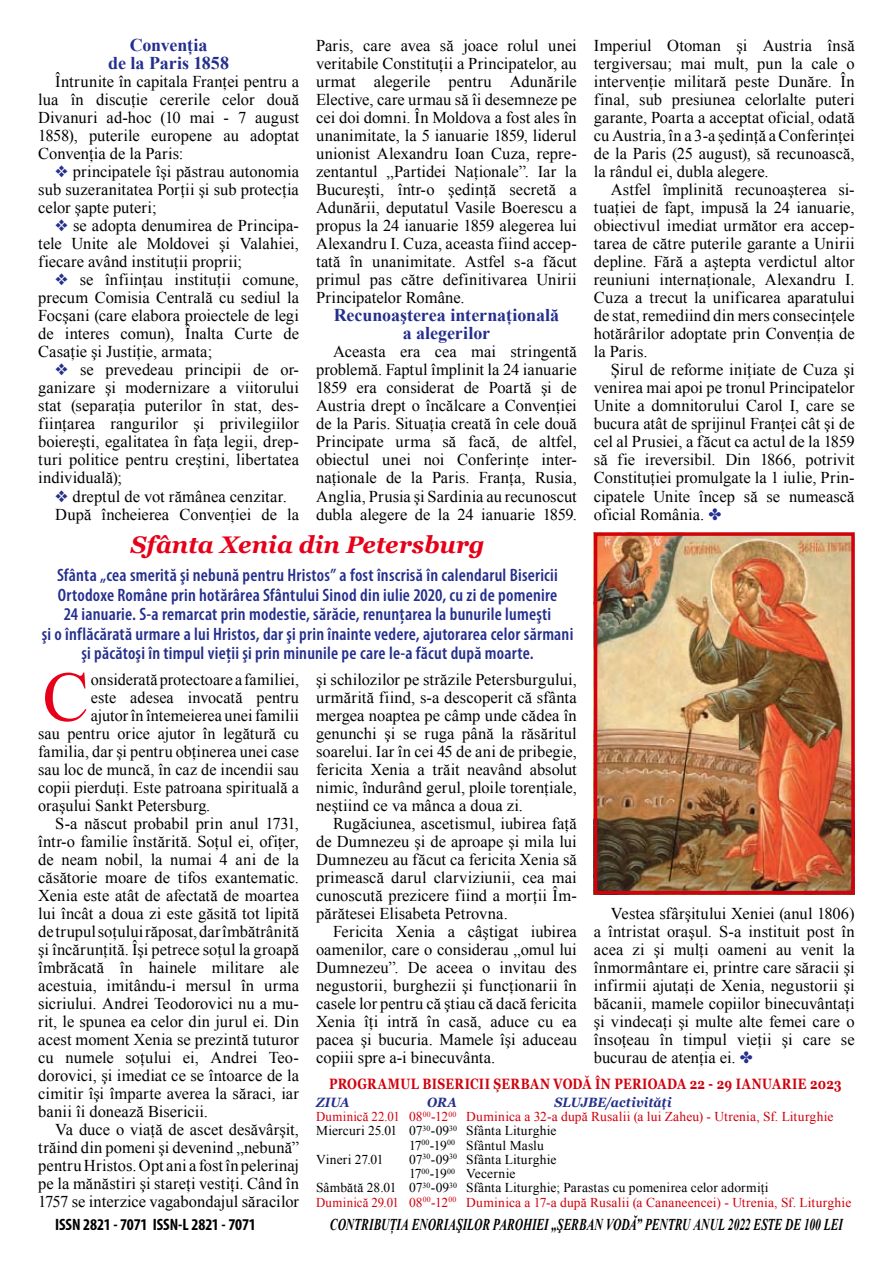
<style>
.page{position:relative;width:893px;height:1263px;background:#fff}
.page>*{position:absolute;margin:0;border:0;box-sizing:border-box;transform-origin:0 0}
.t1{font:70.8px "Times New Roman";color:#e60019}
.t2{font:italic 700 24px "Georgia";letter-spacing:-.005em;color:#e60019}
.t3{font:600 condensed 18px/19.5px "Myriad Pro";letter-spacing:.015em;color:#242f8d;text-align:center}
.t4{font:700 18px/18px "Times New Roman";letter-spacing:-.005em;color:#242f8d;text-align:center}
.t5{font:16.5px/18px "Times New Roman";letter-spacing:.005em;color:#000;text-align:justify}
.t6{font:italic 700 16.5px "Times New Roman";letter-spacing:-.005em;color:#000;scale:.7 1}
.t7{font:700 condensed 16.5px "Myriad Pro";letter-spacing:-.01em;color:#000}
.t8{font:700 15px "Georgia";letter-spacing:.025em;color:#d1010e;scale:.8 1}
.t9{font:13.5px "Times New Roman";letter-spacing:.01em;color:#000}
.t10{font:13.5px "Times New Roman";letter-spacing:.01em;color:#d1010e;scale:.95 1}
.t11{font:italic 700 13.5px "Georgia";color:#242f8d;scale:.91 1}
.s1{color:#242f8d}
</style>
<div class="page">
<img style="left:598px;top:536px;width:253px;height:354px">
<div style="left:594px;top:532px;width:261px;height:362px;border:3px solid #d1010e"></div>
<p class="t4" style="left:108px;top:36px;width:122px">Convenţia<br>de la Paris 1858</p>
<p class="t5" style="left:38px;top:73px;width:262px;text-indent:17px">Întrunite în capitala Franţei pentru a lua în discuţie cererile celor două Divanuri ad-hoc (10 mai - 7 august 1858), puterile europene au adoptat Convenţia de la Paris:</p>
<p class="t5" style="left:38px;top:163px;width:262px;text-indent:17px"><span class="s1">❖</span> principatele îşi păstrau autonomia sub suzeranitatea Porţii şi sub protecţia celor şapte puteri;</p>
<p class="t5" style="left:38px;top:217px;width:262px;text-indent:17px"><span class="s1">❖</span> se adopta denumirea de Principa&shy;tele Unite ale Moldovei şi Valahiei, fiecare având instituţii proprii;</p>
<p class="t5" style="left:38px;top:271px;width:262px;text-indent:17px"><span class="s1">❖</span> se înfiinţau instituţii comune, precum Comisia Centrală cu sediul la Focşani (care elabora proiectele de legi de interes comun), Înalta Curte de Casaţie şi Justiţie, armata;</p>
<p class="t5" style="left:38px;top:361px;width:262px;text-indent:17px"><span class="s1">❖</span> se prevedeau principii de or&shy;ganizare şi modernizare a viitorului stat (separaţia puterilor în stat, des&shy;fiinţarea rangurilor şi privilegiilor boiereşti, egalitatea în faţa legii, drep&shy;turi politice pentru creştini, libertatea individuală);</p>
<p class="t5" style="left:55px;top:487px;width:245px"><span class="s1">❖</span> dreptul de vot rămânea cenzitar.<br>După încheierea Convenţiei de la</p>
<p class="t5" style="left:316px;top:37px;width:262px">Paris, care avea să joace rolul unei veritabile Constituţii a Principatelor, au urmat alegerile pentru Adunările Elective, care urmau să îi desemneze pe cei doi domni. În Moldova a fost ales în unanimitate, la 5 ianuarie 1859, liderul unionist Alexandru Ioan Cuza, repre&shy;zentantul „Partidei Naţionale”. Iar la Bucureşti, într-o şedinţă secretă a Adunării, deputatul Vasile Boerescu a propus la 24 ianuarie 1859 alegerea lui Alexandru I. Cuza, aceasta fiind accep&shy;tată în unanimitate. Astfel s-a făcut primul pas către definitivarea Unirii Principatelor Române.</p>
<p class="t4" style="left:334px;top:306px;width:227px">Recunoaşterea internaţională a alegerilor</p>
<p class="t5" style="left:316px;top:343px;width:262px;text-indent:17px">Aceasta era cea mai stringentă problemă. Faptul împlinit la 24 ianuarie 1859 era considerat de Poartă şi de Austria drept o încălcare a Convenţiei de la Paris. Situaţia creată în cele două Principate urma să facă, de altfel, obiectul unei noi Conferinţe inter&shy;naţionale de la Paris. Franţa, Rusia, Anglia, Prusia şi Sardinia au recunoscut dubla alegere de la 24 ianuarie 1859.</p>
<h2 class="t2" style="left:131px;top:531px;width:355px">Sfânta Xenia din Petersburg</h2>
<p class="t3" style="left:42px;top:565px;width:533px">Sfânta „cea smerită şi nebună pentru Hristos” a fost înscrisă în calendarul Bisericii Ortodoxe Române prin hotărârea Sfântului Sinod din iulie 2020, cu zi de pomenire<br>24 ianuarie. S-a remarcat prin modestie, sărăcie, renunţarea la bunurile lumeşti<br>şi o înflăcărată urmare a lui Hristos, dar şi prin înainte vedere, ajutorarea celor sărmani şi păcătoşi în timpul vieţii şi prin minunile pe care le-a făcut după moarte.</p>
<p class="t5" style="left:594px;top:37px;width:262px">Imperiul Otoman şi Austria însă tergiversau; mai mult, pun la cale o intervenţie militară peste Dunăre. În final, sub presiunea celorlalte puteri garante, Poarta a acceptat oficial, odată cu Austria, în a 3-a şedinţă a Conferinţei de la Paris (25 august), să recunoască, la rândul ei, dubla alegere.</p>
<p class="t5" style="left:594px;top:181px;width:262px;text-indent:17px">Astfel împlinită recunoaşterea si&shy;tuaţiei de fapt, impusă la 24 ianuarie, obiectivul imediat următor era accep&shy;tarea de către puterile garante a Unirii depline. Fără a aştepta verdictul altor reuniuni internaţionale, Alexandru I.<br>Cuza a trecut la unificarea aparatului de stat, remediind din mers consecinţele hotărârilor adoptate prin Convenţia de la Paris.</p>
<p class="t5" style="left:594px;top:361px;width:262px;text-indent:17px">Şirul de reforme iniţiate de Cuza şi venirea mai apoi pe tronul Principatelor Unite a domnitorului Carol I, care se bucura atât de sprijinul Franţei cât şi de cel al Prusiei, a făcut ca actul de la 1859 să fie ireversibil. Din 1866, potrivit Constituţiei promulgate la 1 iulie, Prin&shy;cipatele Unite încep să se numească oficial România. <span class="s1">✤</span></p>
<h1 class="t1" style="left:43px;top:649px;width:48px">C</h1>
<p class="t5" style="left:91px;top:670px;width:210px">onsiderată protectoare a familiei,</p>
<p class="t5" style="left:91px;top:688px;width:210px">este adesea invocată pentru</p>
<p class="t5" style="left:91px;top:706px;width:210px">ajutor în întemeierea unei familii</p>
<p class="t5" style="left:38px;top:724px;width:262px">sau pentru orice ajutor în legătură cu</p>
<p class="t5" style="left:38px;top:742px;width:262px">familia, dar şi pentru obţinerea unei case</p>
<p class="t5" style="left:38px;top:760px;width:262px">sau loc de muncă, în caz de incendii sau</p>
<p class="t5" style="left:38px;top:778px;width:262px">copii pierduţi. Este patroana spirituală a</p>
<p class="t5" style="left:38px;top:796px;width:174px">oraşului Sankt Petersburg.</p>
<p class="t5" style="left:55px;top:814px;width:245px">S-a născut probabil prin anul 1731,</p>
<p class="t5" style="left:38px;top:832px;width:262px">într-o familie înstărită. Soţul ei, ofiţer,</p>
<p class="t5" style="left:38px;top:850px;width:262px">de neam nobil, la numai 4 ani de la</p>
<p class="t5" style="left:38px;top:868px;width:262px">căsătorie moare de tifos exantematic.</p>
<p class="t5" style="left:38px;top:886px;width:262px">Xenia este atât de afectată de moartea</p>
<p class="t5" style="left:38px;top:904px;width:262px">lui încât a doua zi este găsită tot lipită</p>
<p class="t5" style="left:38px;top:922px;width:262px">de trupul soţului răposat, dar îmbătrânită</p>
<p class="t5" style="left:38px;top:940px;width:262px">şi încărunţită. Îşi petrece soţul la groapă</p>
<p class="t5" style="left:38px;top:958px;width:262px">îmbrăcată în hainele militare ale</p>
<p class="t5" style="left:38px;top:976px;width:262px">acestuia, imitându-i mersul în urma</p>
<p class="t5" style="left:38px;top:994px;width:262px">sicriului. Andrei Teodorovici nu a mu-</p>
<p class="t5" style="left:38px;top:1012px;width:262px">rit, le spunea ea celor din jurul ei. Din</p>
<p class="t5" style="left:38px;top:1030px;width:262px">acest moment Xenia se prezintă tuturor</p>
<p class="t5" style="left:38px;top:1048px;width:262px">cu numele soţului ei, Andrei Teo-</p>
<p class="t5" style="left:38px;top:1066px;width:262px">dorovici, şi imediat ce se întoarce de la</p>
<p class="t5" style="left:38px;top:1084px;width:262px">cimitir îşi împarte averea la săraci, iar</p>
<p class="t5" style="left:38px;top:1102px;width:171px">banii îi donează Bisericii.</p>
<p class="t5" style="left:55px;top:1120px;width:245px">Va duce o viaţă de ascet desăvârşit,</p>
<p class="t5" style="left:38px;top:1138px;width:262px">trăind din pomeni şi devenind „nebună”</p>
<p class="t5" style="left:38px;top:1156px;width:262px">pentru Hristos. Opt ani a fost în pelerinaj</p>
<p class="t5" style="left:38px;top:1174px;width:262px">pe la mănăstiri şi stareţi vestiţi. Când în</p>
<p class="t5" style="left:38px;top:1192px;width:262px">1757 se interzice vagabondajul săracilor</p>
<p class="t5" style="left:316px;top:670px;width:262px">şi schilozilor pe străzile Petersburgului, urmărită fiind, s-a descoperit că sfânta mergea noaptea pe câmp unde cădea în genunchi şi se ruga până la răsăritul soarelui. Iar în cei 45 de ani de pribegie, fericita Xenia a trăit neavând absolut nimic, îndurând gerul, ploile torenţiale, neştiind ce va mânca a doua zi.</p>
<p class="t5" style="left:316px;top:814px;width:262px;text-indent:17px">Rugăciunea, ascetismul, iubirea faţă de Dumnezeu şi de aproape şi mila lui Dumnezeu au făcut ca fericita Xenia să primească darul clarviziunii, cea mai cunoscută prezicere fiind a morţii Îm&shy;părătesei Elisabeta Petrovna.</p>
<p class="t5" style="left:316px;top:922px;width:262px;text-indent:17px">Fericita Xenia a câştigat iubirea oamenilor, care o considerau „omul lui Dumnezeu”. De aceea o invitau des negustorii, burghezii şi funcţionarii în casele lor pentru că ştiau că dacă fericita Xenia îţi intră în casă, aduce cu ea pacea şi bucuria. Mamele îşi aduceau copiii spre a-i binecuvânta.</p>
<p class="t5" style="left:594px;top:904px;width:262px;text-indent:17px">Vestea sfârşitului Xeniei (anul 1806) a întristat oraşul. S-a instituit post în acea zi şi mulţi oameni au venit la înmormântare ei, printre care săracii şi infirmii ajutaţi de Xenia, negustorii şi băcanii, mamele copiilor binecuvântaţi şi vindecaţi şi multe alte femei care o însoţeau în timpul vieţii şi care se bucurau de atenţia ei. <span class="s1">✤</span></p>
<p class="t8" style="left:329px;top:1075px;width:380px">PROGRAMUL BISERICII ŞERBAN VODĂ ÎN PERIOA</p>
<p class="t8" style="left:667px;top:1075px;width:98px">DA 22 - 29 IANUARIE</p>
<p class="t8" style="left:810px;top:1075px;width:41px">2023</p>
<p class="t11" style="left:316px;top:1094px;width:38px">ZIUA</p>
<p class="t11" style="left:427px;top:1094px;width:34px">ORA</p>
<p class="t11" style="left:555px;top:1094px;width:130px">SLUJBE/activităţi</p>
<p class="t10" style="left:316px;top:1107px;width:546px">Duminică 22.01 08<sup>00</sup>-12<sup>00</sup> Duminica a 32-a după Rusalii (a lui Zaheu) - Utrenia, Sf. Liturghie</p>
<p class="t9" style="left:316px;top:1122px;width:242px">Miercuri 25.01 07<sup>30</sup>-09<sup>30</sup> Sfânta Liturghie</p>
<p class="t9" style="left:409px;top:1136px;width:136px">17<sup>00</sup>-19<sup>00</sup> Sfântul Maslu</p>
<p class="t9" style="left:316px;top:1150px;width:69px">Vineri 27.01</p>
<p class="t9" style="left:409px;top:1150px;width:149px">07<sup>30</sup>-09<sup>30</sup> Sfânta Liturghie</p>
<p class="t9" style="left:409px;top:1164px;width:108px">17<sup>00</sup>-19<sup>00</sup> Vecernie</p>
<p class="t9" style="left:316px;top:1179px;width:454px">Sâmbătă 28.01 07<sup>30</sup>-09<sup>30</sup> Sfânta Liturghie; Parastas cu pomenirea celor adormiţi</p>
<p class="t10" style="left:316px;top:1193px;width:565px">Duminică 29.01 08<sup>00</sup>-12<sup>00</sup> Duminica a 17-a după Rusalii (a Cananeencei) - Utrenia, Sf. Liturghie</p>
<p class="t7" style="left:55px;top:1214px;width:202px">ISSN 2821 - 7071 ISSN-L 2821 - 7071</p>
<p class="t6" style="left:330px;top:1213px;width:734px">CONTRIBUŢIA ENORIAŞILOR PAROHIEI „ŞERBAN VODĂ” PENTRU ANUL 2022 ESTE DE 100 LEI</p>
</div>
